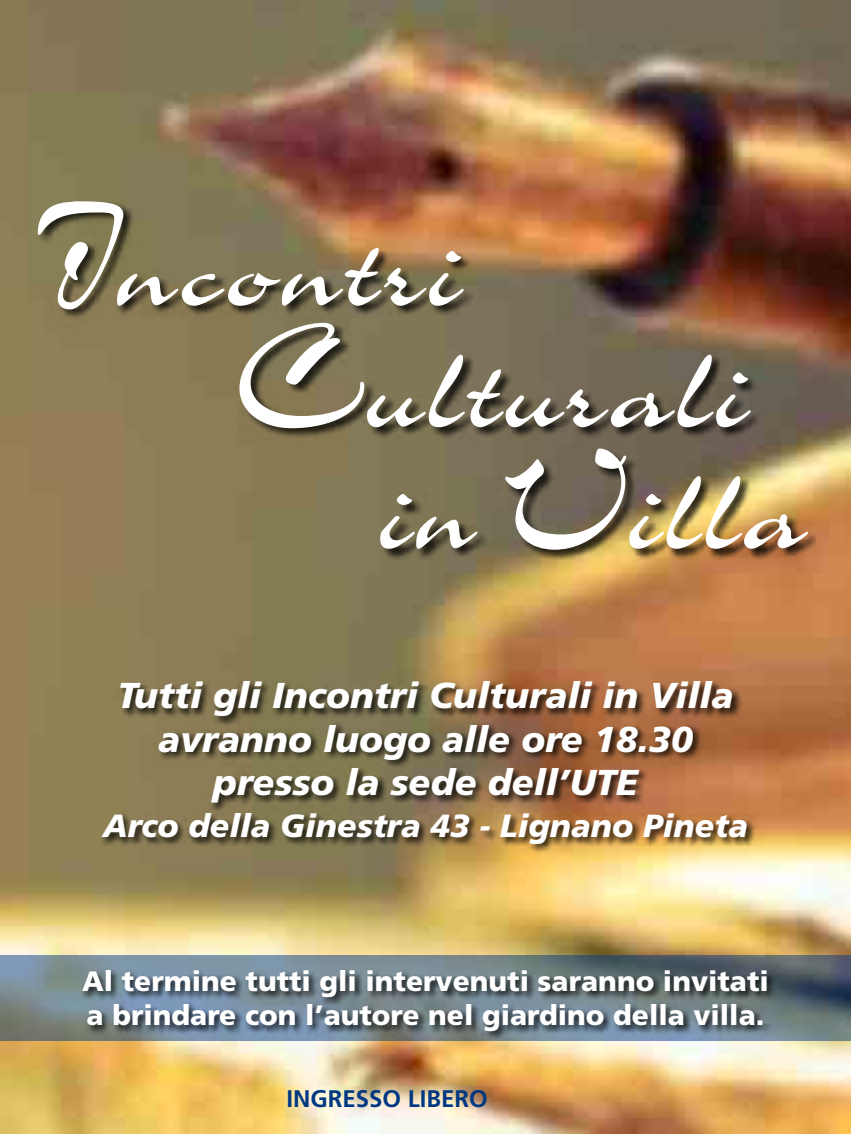
<style>
.page{position:relative;width:851px;height:1134px;background:#fff}
.page>*{position:absolute;margin:0;border:0;box-sizing:border-box;transform-origin:0 0}
.t1{font:141.2px "Charme";color:#fff}
.t2{font:italic 900 36px/43.2px "Frutiger";color:#fff;text-align:center}
.t3{font:italic 900 32px "Frutiger";color:#fff}
.t4{font:900 28px/33.6px "Frutiger";color:#fff}
.t5{font:700 24px "Frutiger";color:#003882}
.s1{font-size:169.4px}
</style>
<div class="page">
<img style="left:0;top:0;width:850px;height:1134px">
<svg style="left:0;top:955px;width:850px;height:85px;background:#6b7b82"></svg>
<div style="left:39px;top:202px;width:780px;height:360px;background:#000;opacity:.75"></div>
<div style="left:101px;top:681px;width:654px;height:170px;background:#000;opacity:.75"></div>
<div style="left:81px;top:969px;width:694px;height:70px;background:#000;opacity:.75"></div>
<h1 class="t1" style="left:34px;top:200px;width:431px"><span class="s1">I</span>ncontri</h1>
<h1 class="t1" style="left:234px;top:321px;width:518px"><span class="s1">C</span>ulturali</h1>
<h1 class="t1" style="left:378px;top:443px;width:431px">in <span class="s1">V</span>illa</h1>
<p class="t2" style="left:117px;top:674px;width:617px">Tutti gli Incontri Culturali in Villa avranno luogo alle ore 18.30 presso la sede dell’UTE</p>
<p class="t3" style="left:103px;top:806px;width:646px">Arco della Ginestra 43 - Lignano Pineta</p>
<p class="t4" style="left:82px;top:964px;width:688px">Al termine tutti gli intervenuti saranno invitati a brindare con l’autore nel giardino della villa.</p>
<p class="t5" style="left:286px;top:1085px;width:203px">INGRESSO LIBERO</p>
</div>
